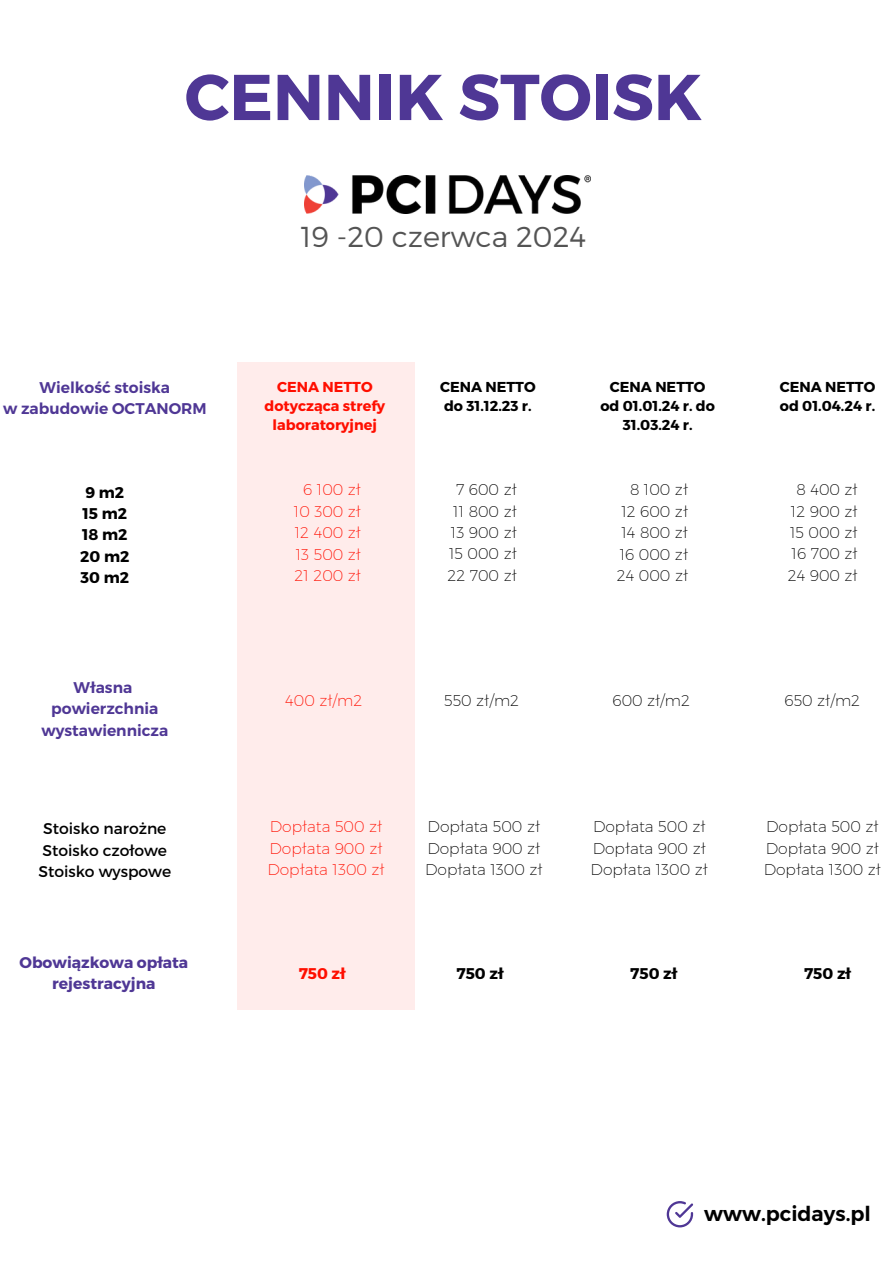
<style>
.page{position:relative;width:894px;height:1264px;background:#fff}
.page>*{position:absolute;margin:0;border:0;box-sizing:border-box;transform-origin:0 0}
.t1{font:700 64.65px "Montserrat";color:#4f3795}
.t2{font:300 28.8px "Montserrat";color:#545454}
.t3{font:600 20.55px "Montserrat";color:#000}
.t4{font:200 15.45px "Montserrat";color:#000}
.t5{font:200 15.45px "Montserrat";color:#ff0e00}
.t6{font:600 15.45px "Montserrat";color:#4f3795}
.t7{font:15.45px "Montserrat";color:#000}
.t8{font:700 15.45px "Montserrat";color:#000}
.t9{font:700 15.45px/21.5px "Montserrat";color:#4f3795;text-align:center}
.t10{font:700 15.45px "Montserrat";color:#ff0e00}
.t11{font:700 14.4px/19.2px "Montserrat";color:#000;text-align:center}
.t12{font:700 14.4px/19.2px "Montserrat";color:#ff0e00;text-align:center}
</style>
<div class="page">
<img style="left:305px;top:175px;width:285px;height:39px">
<div style="left:237px;top:362px;width:177px;height:647px;background:#ffeceb"></div>
<svg style="left:666px;top:1201px;width:27px;height:26px"></svg>
<p class="t1" style="left:185px;top:55px;width:518px">CENNIK STOISK</p>
<p class="t6" style="left:40px;top:378px;width:132px">Wielkość stoiska</p>
<p class="t6" style="left:3px;top:399px;width:205px">w zabudowie OCTANORM</p>
<p class="t8" style="left:85px;top:482px;width:40px">9 m2</p>
<p class="t8" style="left:82px;top:503px;width:46px">15 m2</p>
<p class="t8" style="left:82px;top:525px;width:47px">18 m2</p>
<p class="t8" style="left:80px;top:546px;width:51px">20 m2</p>
<p class="t8" style="left:80px;top:567px;width:50px">30 m2</p>
<p class="t6" style="left:73px;top:678px;width:60px">Własna</p>
<p class="t6" style="left:51px;top:699px;width:109px">powierzchnia</p>
<p class="t6" style="left:41px;top:720px;width:128px">wystawiennicza</p>
<p class="t7" style="left:43px;top:818px;width:125px">Stoisko narożne</p>
<p class="t7" style="left:43px;top:840px;width:126px">Stoisko czołowe</p>
<p class="t7" style="left:38px;top:861px;width:134px">Stoisko wyspowe</p>
<p class="t9" style="left:20px;top:950px;width:170px">Obowiązkowa opłata rejestracyjna</p>
<p class="t2" style="left:301px;top:218px;width:286px">19 -20 czerwca 2024</p>
<p class="t12" style="left:277px;top:376px;width:97px">CENA NETTO</p>
<p class="t12" style="left:264px;top:396px;width:122px">dotycząca strefy laboratoryjnej</p>
<p class="t5" style="left:303px;top:480px;width:59px">6 100 zł</p>
<p class="t5" style="left:294px;top:502px;width:69px">10 300 zł</p>
<p class="t5" style="left:295px;top:523px;width:68px">12 400 zł</p>
<p class="t5" style="left:296px;top:544px;width:67px">13 500 zł</p>
<p class="t5" style="left:294px;top:566px;width:68px">21 200 zł</p>
<p class="t5" style="left:285px;top:691px;width:78px">400 zł/m2</p>
<p class="t11" style="left:440px;top:376px;width:97px">CENA NETTO</p>
<p class="t11" style="left:444px;top:396px;width:89px">do 31.12.23 r.</p>
<p class="t4" style="left:456px;top:480px;width:62px">7 600 zł</p>
<p class="t4" style="left:453px;top:501px;width:65px">11 800 zł</p>
<p class="t4" style="left:451px;top:523px;width:67px">13 900 zł</p>
<p class="t4" style="left:449px;top:544px;width:69px">15 000 zł</p>
<p class="t4" style="left:447px;top:566px;width:71px">22 700 zł</p>
<p class="t4" style="left:444px;top:691px;width:76px">550 zł/m2</p>
<p class="t11" style="left:609px;top:376px;width:97px">CENA NETTO</p>
<p class="t11" style="left:600px;top:396px;width:116px">od 01.01.24 r. do<br>31.03.24 r.</p>
<p class="t4" style="left:630px;top:480px;width:59px">8 100 zł</p>
<p class="t4" style="left:621px;top:502px;width:68px">12 600 zł</p>
<p class="t4" style="left:621px;top:523px;width:68px">14 800 zł</p>
<p class="t4" style="left:619px;top:544px;width:70px">16 000 zł</p>
<p class="t4" style="left:616px;top:566px;width:73px">24 000 zł</p>
<p class="t11" style="left:779px;top:376px;width:97px">CENA NETTO</p>
<p class="t11" style="left:779px;top:396px;width:97px">od 01.04.24 r.</p>
<p class="t4" style="left:796px;top:480px;width:63px">8 400 zł</p>
<p class="t4" style="left:790px;top:501px;width:68px">12 900 zł</p>
<p class="t4" style="left:789px;top:523px;width:69px">15 000 zł</p>
<p class="t4" style="left:791px;top:544px;width:68px">16 700 zł</p>
<p class="t4" style="left:787px;top:566px;width:71px">24 900 zł</p>
<p class="t4" style="left:612px;top:691px;width:79px">600 zł/m2</p>
<p class="t4" style="left:784px;top:691px;width:77px">650 zł/m2</p>
<p class="t5" style="left:270px;top:817px;width:114px">Dopłata 500 zł</p>
<p class="t5" style="left:269px;top:838px;width:114px">Dopłata 900 zł</p>
<p class="t5" style="left:267px;top:860px;width:119px">Dopłata 1300 zł</p>
<p class="t10" style="left:298px;top:963px;width:48px">750 zł</p>
<p class="t4" style="left:427px;top:817px;width:114px">Dopłata 500 zł</p>
<p class="t4" style="left:427px;top:838px;width:114px">Dopłata 900 zł</p>
<p class="t4" style="left:425px;top:860px;width:119px">Dopłata 1300 zł</p>
<p class="t8" style="left:456px;top:963px;width:48px">750 zł</p>
<p class="t4" style="left:593px;top:817px;width:114px">Dopłata 500 zł</p>
<p class="t4" style="left:592px;top:838px;width:114px">Dopłata 900 zł</p>
<p class="t4" style="left:590px;top:860px;width:119px">Dopłata 1300 zł</p>
<p class="t4" style="left:765px;top:817px;width:114px">Dopłata 500 zł</p>
<p class="t4" style="left:765px;top:838px;width:114px">Dopłata 900 zł</p>
<p class="t4" style="left:763px;top:860px;width:119px">Dopłata 1300 zł</p>
<p class="t8" style="left:630px;top:963px;width:48px">750 zł</p>
<p class="t8" style="left:803px;top:963px;width:48px">750 zł</p>
<p class="t3" style="left:704px;top:1200px;width:168px">www.pcidays.pl</p>
</div>
